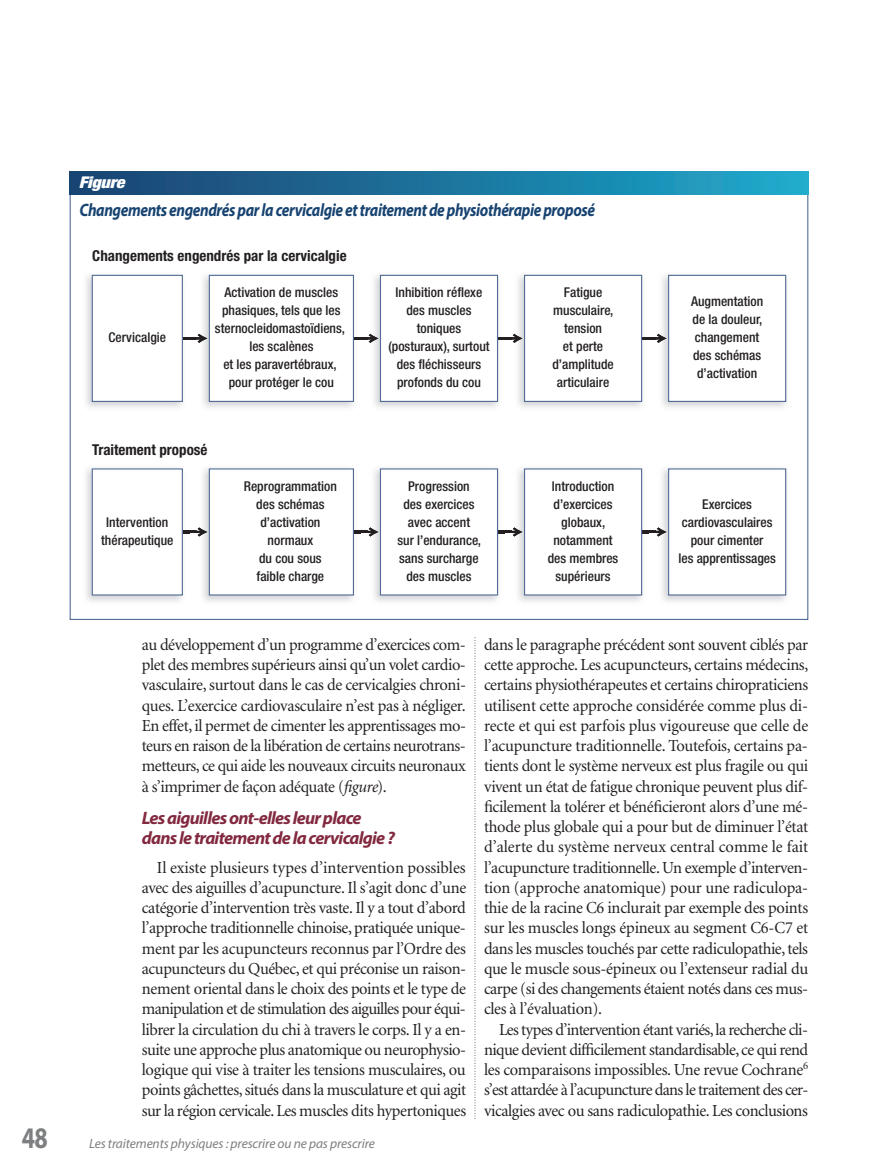
<style>
.page{position:relative;width:878px;height:1175px;background:#fff}
.page>*{position:absolute;margin:0;border:0;box-sizing:border-box;transform-origin:0 0}
.t1{font:700 30px "Myriad Pro";color:#7d7f81;scale:.8 1}
.t2{font:italic 700 18px "Myriad Pro";letter-spacing:-.025em;color:#174371;scale:.85 1}
.t3{font:italic 700 18px/20.2px "Myriad Pro";letter-spacing:-.04em;color:#82293f}
.t4{font:16.8px/20.2px "Minion";letter-spacing:-.03em;color:#231f20;text-align:justify}
.t5{font:italic 900 condensed 16.2px "Helvetica Neue";letter-spacing:-.015em;color:#fff;scale:1.11 1}
.t6{font:700 condensed 15px "Helvetica Neue";color:#231f20}
.t7{font:500 condensed 13.5px/18px "Helvetica Neue";color:#231f20;text-align:center}
.t8{font:italic 13.5px "Myriad Pro";letter-spacing:-.01em;color:#7d7f81}
.s1{font-style:italic}
</style>
<div class="page">
<svg style="left:474px;top:638px;width:1px;height:481px"></svg>
<div style="left:70px;top:172px;width:738px;height:22px;background:linear-gradient(to right,#1a4070,#1ea9cc)"></div>
<hr style="left:137px;top:531px;width:66px;height:2px;background:#231f20">
<hr style="left:281px;top:531px;width:93px;height:2px;background:#231f20">
<hr style="left:425px;top:531px;width:93px;height:2px;background:#231f20">
<hr style="left:569px;top:531px;width:93px;height:2px;background:#231f20">
<hr style="left:137px;top:337px;width:66px;height:2px;background:#231f20">
<hr style="left:281px;top:337px;width:93px;height:2px;background:#231f20">
<hr style="left:425px;top:337px;width:93px;height:2px;background:#231f20">
<hr style="left:569px;top:337px;width:93px;height:2px;background:#231f20">
<img style="left:198px;top:468px;width:162px;height:134px">
<svg style="left:197px;top:527px;width:10px;height:9px"></svg>
<img style="left:354px;top:531px;width:6px;height:2px">
<div style="left:209px;top:469px;width:144px;height:126px;background:#fff"></div>
<div style="left:209px;top:468px;width:145px;height:127px;border:1px solid #526b94"></div>
<img style="left:369px;top:468px;width:135px;height:134px">
<svg style="left:368px;top:527px;width:10px;height:9px"></svg>
<img style="left:498px;top:531px;width:6px;height:2px">
<div style="left:380px;top:469px;width:117px;height:126px;background:#fff"></div>
<div style="left:380px;top:468px;width:118px;height:127px;border:1px solid #526b94"></div>
<img style="left:514px;top:468px;width:134px;height:134px">
<svg style="left:512px;top:527px;width:10px;height:9px"></svg>
<img style="left:642px;top:531px;width:6px;height:2px">
<div style="left:524px;top:469px;width:117px;height:126px;background:#fff"></div>
<div style="left:524px;top:468px;width:118px;height:127px;border:1px solid #526b94"></div>
<svg style="left:656px;top:527px;width:10px;height:9px"></svg>
<div style="left:668px;top:468px;width:118px;height:127px;border:1px solid #526b94"></div>
<img style="left:86px;top:468px;width:103px;height:134px">
<img style="left:183px;top:531px;width:6px;height:2px">
<div style="left:92px;top:469px;width:90px;height:126px;background:#fff"></div>
<div style="left:92px;top:468px;width:91px;height:127px;border:1px solid #526b94"></div>
<img style="left:199px;top:274px;width:161px;height:134px">
<svg style="left:197px;top:334px;width:10px;height:9px"></svg>
<img style="left:354px;top:337px;width:6px;height:2px">
<div style="left:209px;top:275px;width:144px;height:126px;background:#fff"></div>
<div style="left:209px;top:275px;width:145px;height:127px;border:1px solid #526b94"></div>
<img style="left:370px;top:274px;width:134px;height:134px">
<svg style="left:368px;top:334px;width:10px;height:9px"></svg>
<img style="left:498px;top:337px;width:6px;height:2px">
<div style="left:380px;top:275px;width:117px;height:126px;background:#fff"></div>
<div style="left:380px;top:275px;width:118px;height:127px;border:1px solid #526b94"></div>
<img style="left:514px;top:274px;width:134px;height:134px">
<svg style="left:512px;top:334px;width:10px;height:9px"></svg>
<img style="left:642px;top:337px;width:6px;height:2px">
<div style="left:524px;top:275px;width:117px;height:126px;background:#fff"></div>
<div style="left:524px;top:275px;width:118px;height:127px;border:1px solid #526b94"></div>
<svg style="left:656px;top:334px;width:10px;height:9px"></svg>
<div style="left:668px;top:275px;width:118px;height:127px;border:1px solid #526b94"></div>
<img style="left:86px;top:274px;width:103px;height:134px">
<img style="left:183px;top:337px;width:6px;height:2px">
<div style="left:92px;top:275px;width:90px;height:126px;background:#fff"></div>
<div style="left:92px;top:275px;width:91px;height:127px;border:1px solid #526b94"></div>
<p class="t5" style="left:79px;top:177px;width:43px">Figure</p>
<p class="t2" style="left:79px;top:203px;width:608px">Changements engendrés par la cervicalgie et traitement de physiothérapie proposé</p>
<p class="t6" style="left:92px;top:250px;width:256px">Changements engendrés par la cervicalgie</p>
<p class="t7" style="left:109px;top:330px;width:59px">Cervicalgie</p>
<p class="t7" style="left:215px;top:285px;width:132px">Activation de muscles phasiques, tels que les sternocleidomastoïdiens, les scalènes<br>et les paravertébraux, pour protéger le cou</p>
<p class="t7" style="left:388px;top:285px;width:103px">Inhibition réflexe des muscles toniques (posturaux), surtout des fléchisseurs profonds du cou</p>
<p class="t7" style="left:552px;top:285px;width:63px">Fatigue musculaire, tension<br>et perte d’amplitude articulaire</p>
<p class="t7" style="left:691px;top:294px;width:74px">Augmentation de la douleur, changement des schémas d’activation</p>
<p class="t6" style="left:92px;top:444px;width:117px">Traitement proposé</p>
<p class="t7" style="left:101px;top:514px;width:74px">Intervention thérapeutique</p>
<p class="t7" style="left:244px;top:478px;width:95px">Reprogrammation des schémas d’activation normaux<br>du cou sous faible charge</p>
<p class="t7" style="left:397px;top:478px;width:85px">Progression<br>des exercices avec accent<br>sur l’endurance, sans surcharge des muscles</p>
<p class="t7" style="left:547px;top:478px;width:72px">Introduction d’exercices globaux, notamment des membres supérieurs</p>
<p class="t7" style="left:678px;top:496px;width:99px">Exercices cardiovasculaires pour cimenter<br>les apprentissages</p>
<p class="t4" style="left:142px;top:635px;width:326px">au développement d’un programme d’exercices com&shy;plet des membres supérieurs ainsi qu’un volet cardio - vasculaire, surtout dans le cas de cervicalgies chroni - ques. L’exercice cardiovasculaire n’est pas à négliger.<br>En effet, il permet de cimenter les apprentissages mo&shy;teurs en raison de la libération de certains neurotrans&shy;metteurs, ce qui aide les nouveaux circuits neuronaux à s’imprimer de façon adéquate (<span class="s1">figure</span>).</p>
<p class="t3" style="left:142px;top:809px;width:254px">Les aiguilles ont-elles leur place dans le traitement de la cervicalgie ?</p>
<p class="t4" style="left:142px;top:858px;width:326px;text-indent:15px">Il existe plusieurs types d’intervention possibles avec des aiguilles d’acupuncture. Il s’agit donc d’une catégorie d’intervention très vaste. Il y a tout d’abord l’approche traditionnelle chinoise, pratiquée unique&shy;ment par les acupuncteurs reconnus par l’Ordre des acupuncteurs du Québec, et qui préconise un raison&shy;nement oriental dans le choix des points et le type de manipulation et de stimulation des aiguilles pour équi&shy;librer la circulation du chi à travers le corps. Il y a en&shy;suite une approche plus anatomique ou neurophysio&shy;logique qui vise à traiter les tensions musculaires, ou points gâchettes, situés dans la musculature et qui agit sur la région cervicale. Les muscles dits hypertoniques</p>
<h1 class="t1" style="left:22px;top:1126px;width:34px">48</h1>
<p class="t8" style="left:89px;top:1138px;width:287px">Les traitements physiques : prescrire ou ne pas prescrire</p>
<p class="t4" style="left:484px;top:635px;width:326px">dans le paragraphe précédent sont souvent ciblés par cette approche. Les acupuncteurs, certains médecins, certains physiothérapeutes et certains chiropraticiens utilisent cette approche considérée comme plus di&shy;recte et qui est parfois plus vigoureuse que celle de l’acupuncture traditionnelle. Toutefois, certains pa&shy;tients dont le système nerveux est plus fragile ou qui vivent un état de fatigue chronique peuvent plus dif&shy;ficilement la tolérer et bénéficieront alors d’une mé&shy;thode plus globale qui a pour but de diminuer l’état d’alerte du système nerveux central comme le fait l’acupuncture traditionnelle. Un exemple d’interven&shy;tion (approche anatomique) pour une radiculopa&shy;thie de la racine C6 inclurait par exemple des points sur les muscles longs épineux au segment C6-C7 et dans les muscles touchés par cette radiculopathie, tels que le muscle sous-épineux ou l’extenseur radial du carpe (si des changements étaient notés dans ces mus - cles à l’évaluation).</p>
<p class="t4" style="left:484px;top:1020px;width:326px;text-indent:15px">Les types d’intervention étant variés, la recherche cli&shy;nique devient difficilement standardisable, ce qui rend les comparaisons impossibles. Une revue Cochrane<sup>6 </sup>s’est attardée à l’acupuncture dans le traitement des cer&shy;vicalgies avec ou sans radiculopathie. Les conclusions</p>
</div>
